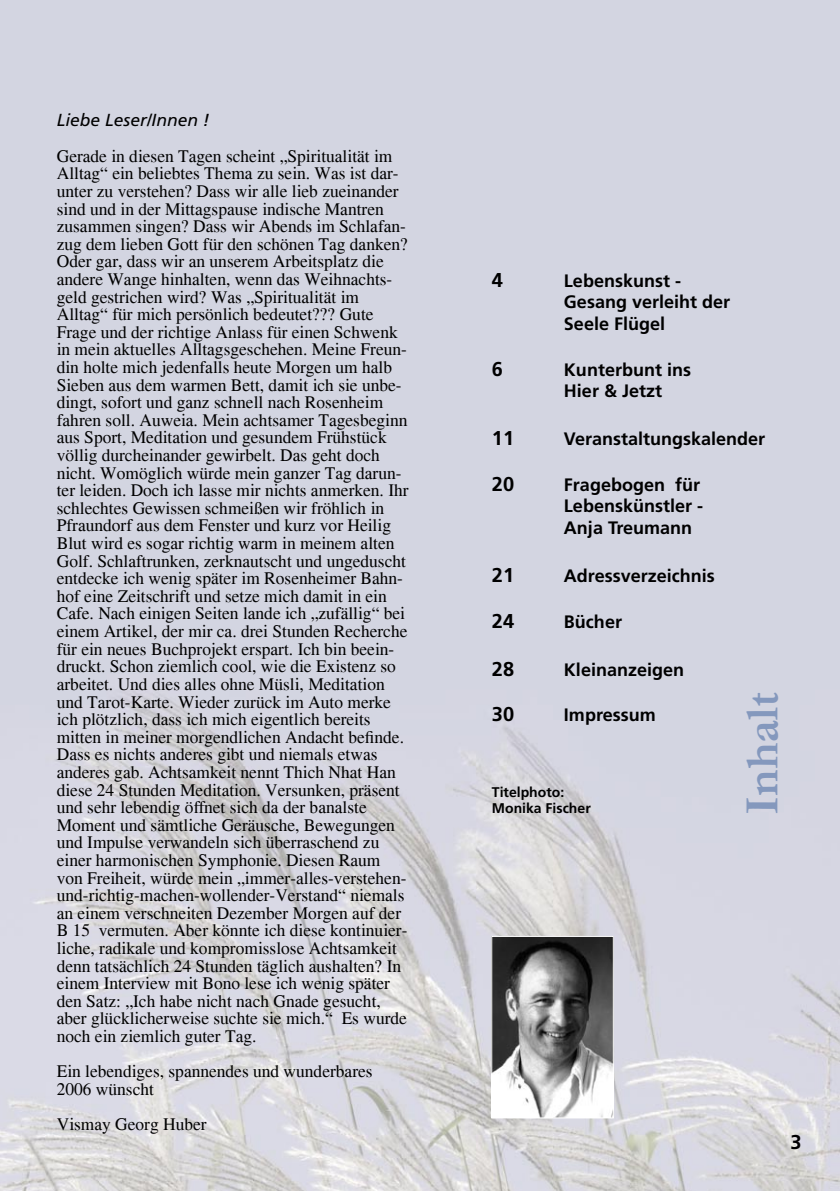
<style>
.page{position:relative;width:840px;height:1191px;background:#fff}
.page>*{position:absolute;margin:0;border:0;box-sizing:border-box;transform-origin:0 0}
.t1{font:700 48px "Garamond";color:#8498bd}
.t2{font:700 20px "Frutiger";color:#000}
.t3{font:700 18px/21.6px "Frutiger";color:#000}
.Textkörper{font:17.4px/17.6px "Times New Roman";color:#000}
.t4{font:italic 17.4px "Frutiger";color:#000}
.t5{font:700 14px/16px "Frutiger";color:#000}
</style>
<div class="page">
<img style="left:0;top:0;width:839px;height:1191px">
<img style="left:493px;top:938px;width:118px;height:178px">
<div style="left:491px;top:936px;width:122px;height:182px;border:1px solid #fff"></div>
<p class="t4" style="left:57px;top:110px;width:154px">Liebe Leser/Innen !</p>
<p class="Textkörper" style="left:57px;top:147px;width:353px">Gerade in diesen Tagen scheint „Spiritualität im Alltag“ ein beliebtes Thema zu sein. Was ist dar&shy;unter zu verstehen? Dass wir alle lieb zueinander sind und in der Mittagspause indische Mantren zusammen singen? Dass wir Abends im Schlafan&shy;zug dem lieben Gott für den schönen Tag danken?<br>Oder gar, dass wir an unserem Arbeitsplatz die andere Wange hinhalten, wenn das Weihnachts&shy;geld gestrichen wird? Was „Spiritualität im Alltag“ für mich persönlich bedeutet??? Gute Frage und der richtige Anlass für einen Schwenk in mein aktuelles Alltagsgeschehen. Meine Freun&shy;din holte mich jedenfalls heute Morgen um halb Sieben aus dem warmen Bett, damit ich sie unbe&shy;dingt, sofort und ganz schnell nach Rosenheim fahren soll. Auweia. Mein achtsamer Tagesbeginn aus Sport, Meditation und gesundem Frühstück völlig durcheinander gewirbelt. Das geht doch nicht. Womöglich würde mein ganzer Tag darun&shy;ter leiden. Doch ich lasse mir nichts anmerken. Ihr schlechtes Gewissen schmeißen wir fröhlich in Pfraundorf aus dem Fenster und kurz vor Heilig Blut wird es sogar richtig warm in meinem alten Golf. Schlaftrunken, zerknautscht und ungeduscht entdecke ich wenig später im Rosenheimer Bahn&shy;hof eine Zeitschrift und setze mich damit in ein Cafe. Nach einigen Seiten lande ich „zufällig“ bei einem Artikel, der mir ca. drei Stunden Recherche für ein neues Buchprojekt erspart. Ich bin beein&shy;druckt. Schon ziemlich cool, wie die Existenz so arbeitet. Und dies alles ohne Müsli, Meditation und Tarot-Karte. Wieder zurück im Auto merke ich plötzlich, dass ich mich eigentlich bereits mitten in meiner morgendlichen Andacht befinde.<br>Dass es nichts anderes gibt und niemals etwas anderes gab. Achtsamkeit nennt Thich Nhat Han diese 24 Stunden Meditation. Versunken, präsent und sehr lebendig öffnet sich da der banalste Moment und sämtliche Geräusche, Bewegungen und Impulse verwandeln sich überraschend zu einer harmonischen Symphonie. Diesen Raum von Freiheit, würde mein „immer-alles-verstehen&shy;und-richtig-machen-wollender-Verstand“ niemals an einem verschneiten Dezember Morgen auf der B 15 vermuten. Aber könnte ich diese kontinuier&shy;liche, radikale und kompromisslose Achtsamkeit denn tatsächlich 24 Stunden täglich aushalten? In einem Interview mit Bono lese ich wenig später den Satz: „Ich habe nicht nach Gnade gesucht, aber glücklicherweise suchte sie mich.“ Es wurde noch ein ziemlich guter Tag.</p>
<p class="Textkörper" style="left:57px;top:1062px;width:317px">Ein lebendiges, spannendes und wunderbares<br>2006 wünscht</p>
<p class="Textkörper" style="left:57px;top:1115px;width:151px">Vismay Georg Huber</p>
<p class="t2" style="left:491px;top:268px;width:13px">4</p>
<p class="t3" style="left:563px;top:270px;width:118px">Lebenskunst -</p>
<p class="t3" style="left:563px;top:291px;width:168px">Gesang verleiht der<br>Seele Flügel</p>
<p class="t2" style="left:491px;top:357px;width:13px">6</p>
<p class="t3" style="left:563px;top:358px;width:129px">Kunterbunt ins<br>Hier &amp; Jetzt</p>
<p class="t2" style="left:491px;top:426px;width:24px">11</p>
<p class="t3" style="left:563px;top:428px;width:203px">Veranstaltungskalender</p>
<p class="t2" style="left:491px;top:472px;width:24px">20</p>
<p class="t3" style="left:563px;top:474px;width:141px">Fragebogen für<br>Lebenskünstler -</p>
<p class="t3" style="left:563px;top:517px;width:130px">Anja Treumann</p>
<p class="t2" style="left:491px;top:563px;width:24px">21</p>
<p class="t3" style="left:563px;top:565px;width:152px">Adressverzeichnis</p>
<p class="t2" style="left:491px;top:609px;width:24px">24</p>
<p class="t3" style="left:563px;top:610px;width:59px">Bücher</p>
<p class="t2" style="left:491px;top:657px;width:24px">28</p>
<p class="t3" style="left:563px;top:658px;width:122px">Kleinanzeigen</p>
<p class="t2" style="left:491px;top:702px;width:24px">30</p>
<p class="t3" style="left:563px;top:704px;width:93px">Impressum</p>
<p class="t1" style="left:729px;top:815px;width:124px;rotate:-90deg">Inhalt</p>
<p class="t5" style="left:491px;top:784px;width:100px">Titelphoto:<br>Monika Fischer</p>
<p class="t2" style="left:790px;top:1130px;width:13px">3</p>
</div>
